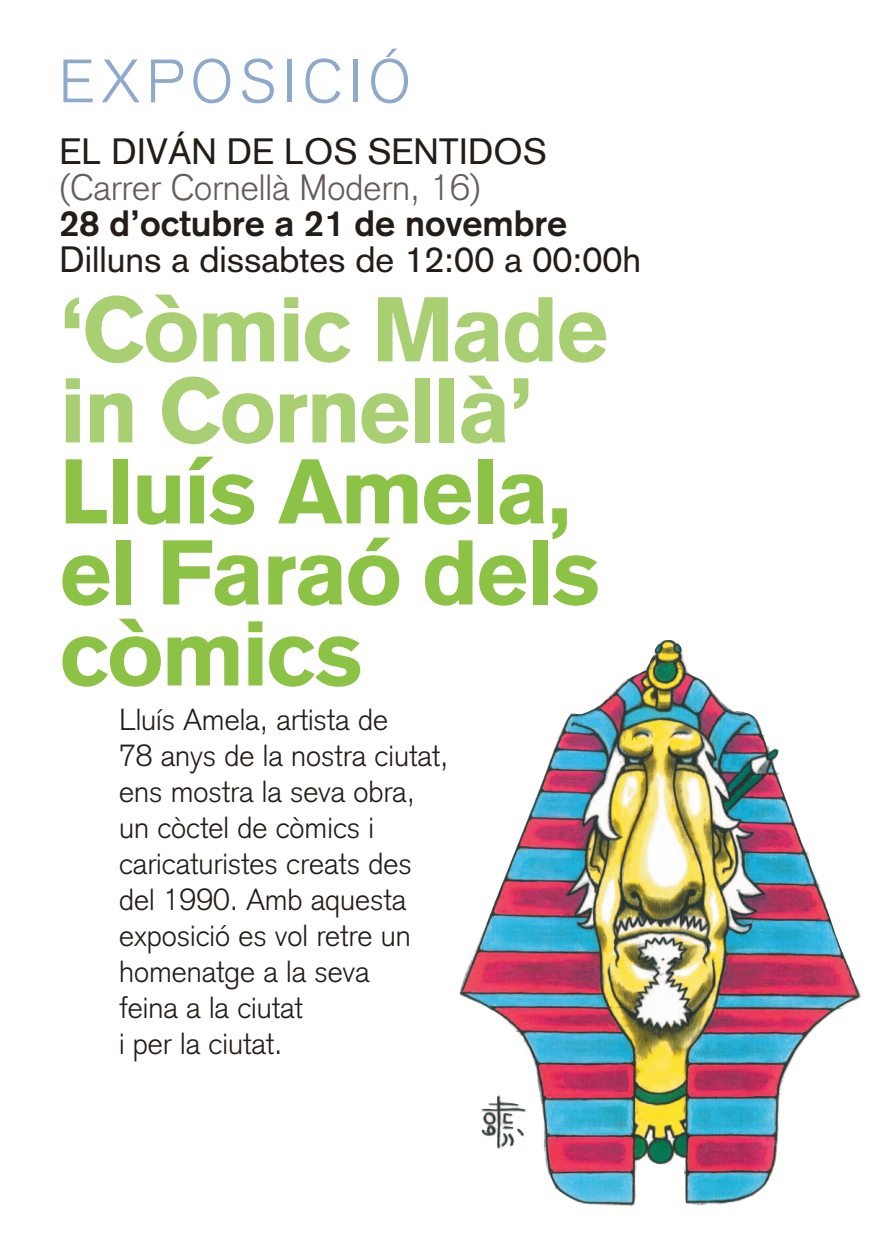
<style>
.page{position:relative;width:893px;height:1259px;background:#fff}
.page>*{position:absolute;margin:0;border:0;box-sizing:border-box;transform-origin:0 0}
.t1{font:900 90px/81px "Akzidenz Grotesk";letter-spacing:-.03em;color:#8cc245}
.t2{font:900 90px/81px "Akzidenz Grotesk";letter-spacing:-.03em;color:#a8cf71}
.t3{font:300 60px "Akzidenz Grotesk";letter-spacing:.11em;color:#8da9cb}
.t4{font:36px "Akzidenz Grotesk";color:#241c16}
.t5{font:300 36px "Akzidenz Grotesk";color:#665c58}
.t6{font:700 36px "Akzidenz Grotesk";color:#241c16}
.t7{font:300 30px/36px "Akzidenz Grotesk";color:#241c16}
</style>
<div class="page">
<img style="left:459px;top:640px;width:402px;height:566px">
<h2 class="t3" style="left:60px;top:60px;width:353px">EXPOSICIÓ</h2>
<p class="t4" style="left:60px;top:138px;width:489px">EL DIVÁN DE LOS SENTIDOS</p>
<p class="t5" style="left:60px;top:174px;width:423px">(Carrer Cornellà Modern, 16)</p>
<p class="t6" style="left:60px;top:210px;width:509px">28 d’octubre a 21 de novembre</p>
<p class="t4" style="left:60px;top:246px;width:583px">Dilluns a dissabtes de 12:00 a 00:00h</p>
<h1 class="t2" style="left:60px;top:297px;width:552px">‘Còmic Made in Cornellà’</h1>
<h1 class="t1" style="left:60px;top:459px;width:543px">Lluís Amela, el Faraó dels còmics</h1>
<p class="t7" style="left:119px;top:705px;width:331px">Lluís Amela, artista de<br>78 anys de la nostra ciutat, ens mostra la seva obra, un còctel de còmics i caricaturistes creats des del 1990. Amb aquesta exposició es vol retre un homenatge a la seva<br>feina a la ciutat<br>i per la ciutat.</p>
</div>
